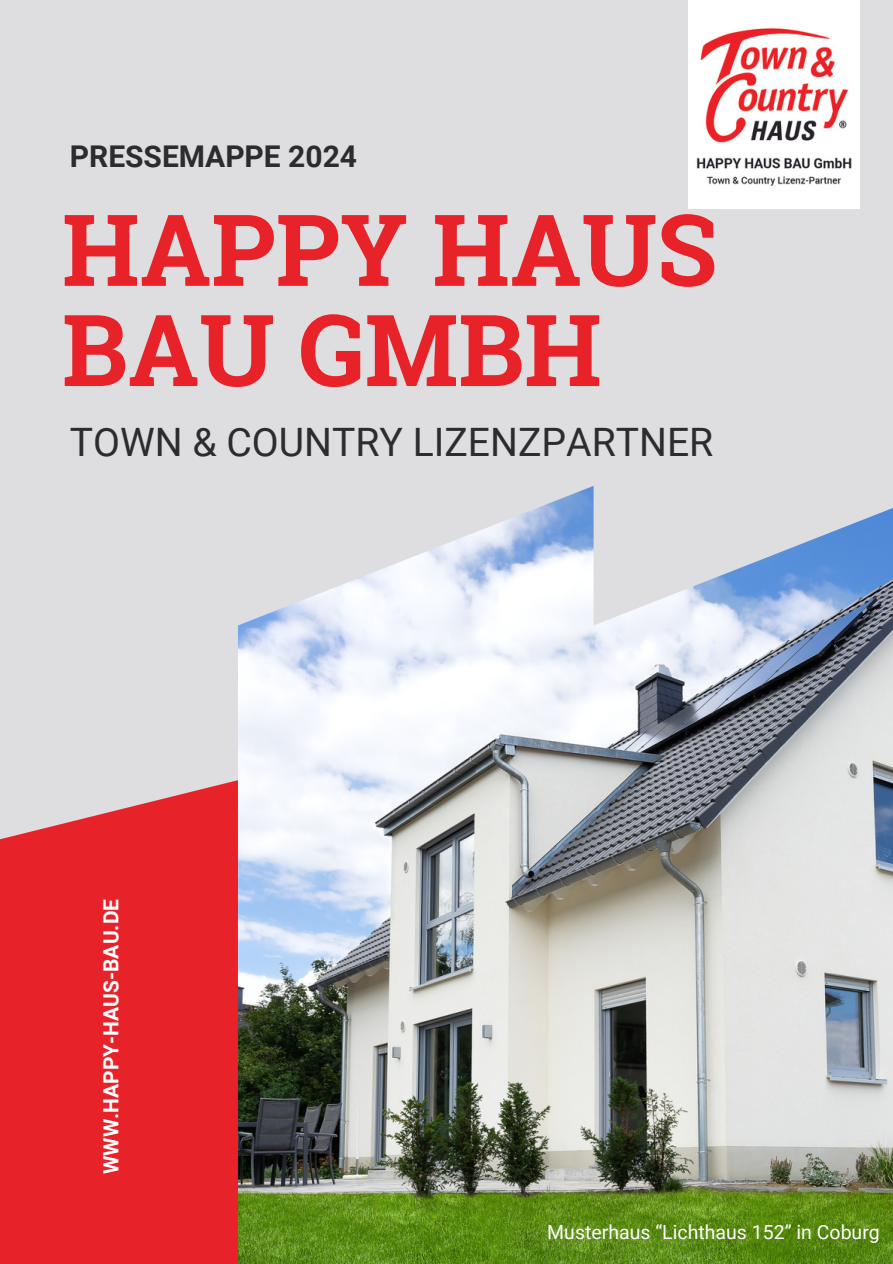
<style>
.page{position:relative;width:893px;height:1264px;background:#fff}
.page>*{position:absolute;margin:0;border:0;box-sizing:border-box;transform-origin:0 0}
.t1{font:700 99.45px/100.2px "Roboto Slab";color:#e82229}
.t2{font:39.15px "Roboto";color:#2c2b2e}
.t3{font:700 30px "Roboto";color:#2c2b2e}
.t4{font:700 21px "Roboto";color:#fff}
.t5{font:19.5px "Roboto";color:#fefefd}
</style>
<div class="page">
<div style="left:0;top:0;width:892px;height:1263px;background:#dedde0"></div>
<div style="left:0;top:780px;width:238px;height:483px;background:#e82229"></div>
<img style="left:238px;top:486px;width:654px;height:777px">
<img style="left:688px;top:0;width:171px;height:208px">
<p class="t3" style="left:70px;top:139px;width:289px">PRESSEMAPPE 2024</p>
<p class="t1" style="left:62px;top:197px;width:656px">HAPPY HAUS<br>BAU GMBH</p>
<p class="t2" style="left:70px;top:420px;width:645px">TOWN &amp; COUNTRY LIZENZPARTNER</p>
<p class="t4" style="left:99px;top:1174px;width:276px;rotate:-90deg">WWW.HAPPY-HAUS-BAU.DE</p>
<p class="t5" style="left:547px;top:1220px;width:334px">Musterhaus “Lichthaus 152” in Coburg</p>
</div>
